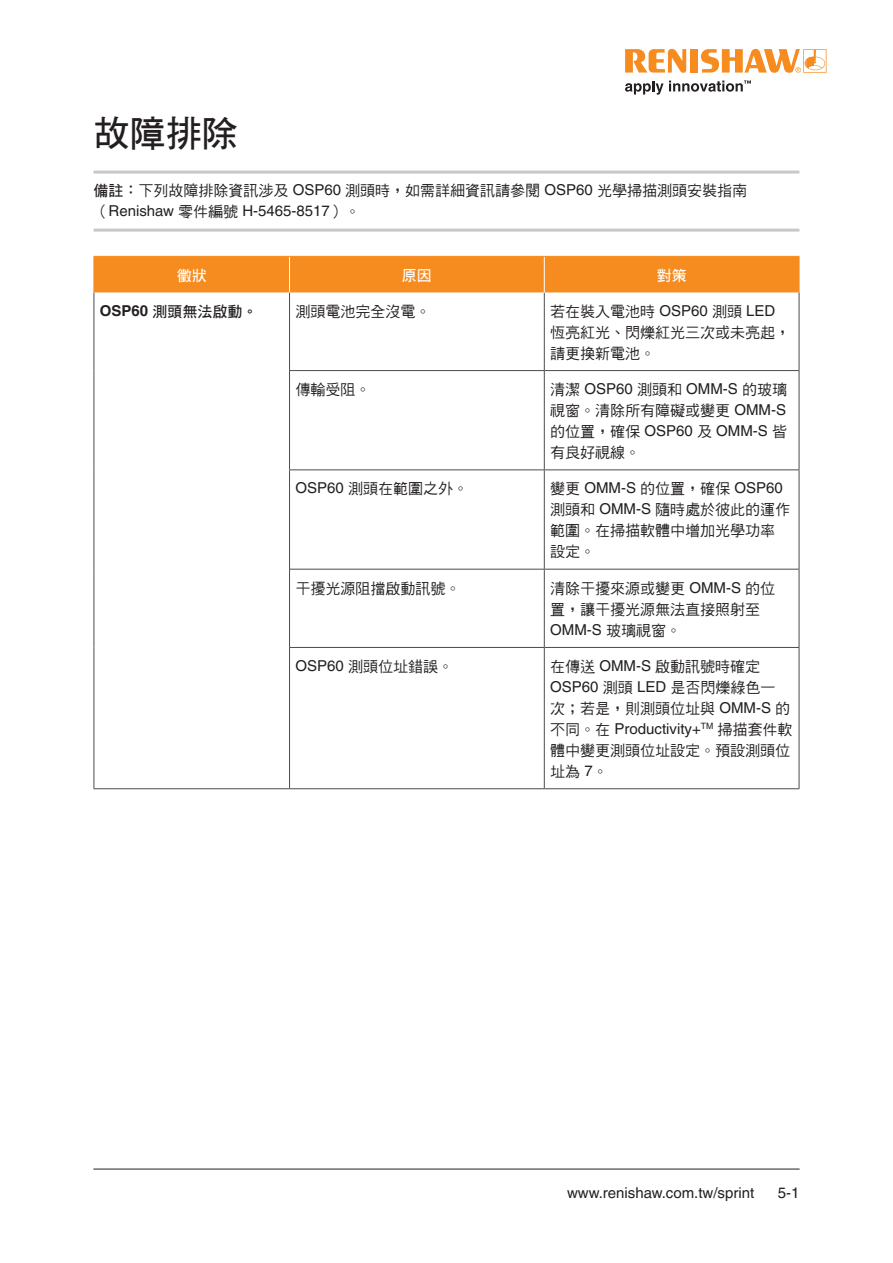
<style>
.page{position:relative;width:893px;height:1263px;background:#fff}
.page>*{position:absolute;margin:0;border:0;box-sizing:border-box;transform-origin:0 0}
.Section_heading_24pt_bold{font:36px "DF Hei W7 WIN BF";color:#231f20}
.Table_body_left_aligned_10pt{font:15px/21px "DF Hei Md HK BF";color:#231f20}
._10pt_Note{font:15px/21px "DF Hei Md HK BF";color:#231f20}
.t1{font:15px "Helvetica LT Pro";color:#231f20}
.Column_1_bold_text_10pt{font:15px "DF Hei W7 WIN BF";color:#231f20}
.Inside_Table_header_centred_10pt{font:15px "DF Hei W7 WIN BF";color:#fff}
.s1{font-family:"DF Hei W7 WIN BF"}
.s2{font-family:"Helvetica LT Pro"}
.s3{font-family:"Helvetica LT Pro";font-weight:700}
</style>
<div class="page">
<hr style="left:93px;top:1169px;width:707px;height:1px;background:#231f20">
<hr style="left:94px;top:171px;width:705px;height:3px;background:#c7c8ca">
<hr style="left:94px;top:229px;width:705px;height:3px;background:#c7c8ca">
<div style="left:95px;top:257px;width:704px;height:36px;background:#f68c1f"></div>
<svg style="left:290px;top:371px;width:509px;height:98px"></svg>
<svg style="left:290px;top:470px;width:509px;height:318px"></svg>
<hr style="left:94px;top:788px;width:196px;height:1px;background:#4d4b4d">
<hr style="left:94px;top:257px;width:1px;height:36px;background:#f68c1f">
<hr style="left:799px;top:257px;width:1px;height:36px;background:#f68c1f">
<hr style="left:289px;top:257px;width:1px;height:36px;background:#fff">
<hr style="left:544px;top:293px;width:1px;height:77px;background:#4d4b4d">
<hr style="left:799px;top:293px;width:1px;height:77px;background:#4d4b4d">
<hr style="left:544px;top:470px;width:1px;height:99px;background:#4d4b4d">
<hr style="left:799px;top:470px;width:1px;height:99px;background:#4d4b4d">
<hr style="left:544px;top:257px;width:1px;height:36px;background:#fff">
<hr style="left:94px;top:256px;width:196px;height:1px;background:#f68c1f">
<hr style="left:290px;top:256px;width:254px;height:1px;background:#f68c1f">
<hr style="left:544px;top:256px;width:255px;height:1px;background:#f68c1f">
<hr style="left:289px;top:370px;width:255px;height:1px;background:#4d4b4d">
<hr style="left:544px;top:370px;width:255px;height:1px;background:#4d4b4d">
<hr style="left:544px;top:371px;width:1px;height:98px;background:#4d4b4d">
<hr style="left:799px;top:371px;width:1px;height:98px;background:#4d4b4d">
<hr style="left:289px;top:469px;width:255px;height:1px;background:#4d4b4d">
<hr style="left:544px;top:469px;width:255px;height:1px;background:#4d4b4d">
<hr style="left:290px;top:569px;width:254px;height:1px;background:#4d4b4d">
<hr style="left:544px;top:569px;width:255px;height:1px;background:#4d4b4d">
<hr style="left:544px;top:569px;width:1px;height:78px;background:#4d4b4d">
<hr style="left:544px;top:648px;width:1px;height:140px;background:#4d4b4d">
<hr style="left:799px;top:569px;width:1px;height:78px;background:#4d4b4d">
<hr style="left:799px;top:648px;width:1px;height:140px;background:#4d4b4d">
<hr style="left:289px;top:647px;width:255px;height:1px;background:#4d4b4d">
<hr style="left:290px;top:788px;width:254px;height:1px;background:#4d4b4d">
<hr style="left:544px;top:647px;width:255px;height:1px;background:#4d4b4d">
<hr style="left:544px;top:788px;width:255px;height:1px;background:#4d4b4d">
<hr style="left:94px;top:293px;width:1px;height:78px;background:#4d4b4d">
<hr style="left:289px;top:293px;width:1px;height:77px;background:#4d4b4d">
<hr style="left:94px;top:371px;width:1px;height:99px;background:#4d4b4d">
<hr style="left:289px;top:371px;width:1px;height:98px;background:#4d4b4d">
<hr style="left:94px;top:470px;width:1px;height:99px;background:#4d4b4d">
<hr style="left:94px;top:569px;width:1px;height:78px;background:#4d4b4d">
<hr style="left:94px;top:647px;width:1px;height:141px;background:#4d4b4d">
<hr style="left:289px;top:470px;width:1px;height:99px;background:#4d4b4d">
<hr style="left:289px;top:569px;width:1px;height:78px;background:#4d4b4d">
<hr style="left:289px;top:648px;width:1px;height:140px;background:#4d4b4d">
<svg style="left:625px;top:49px;width:61px;height:24px"></svg>
<div style="left:690px;top:49px;width:8px;height:24px;background:#f68c1f"></div>
<svg style="left:701px;top:49px;width:125px;height:24px"></svg>
<svg style="left:625px;top:80px;width:126px;height:15px"></svg>
<p class="Section_heading_24pt_bold" style="left:94px;top:115px;width:145px">故障排除</p>
<p class="_10pt_Note" style="left:94px;top:180px;width:655px"><span class="s1">備註：</span>下列故障排除資訊涉及 <span class="s2">OSP60</span> 測頭時，如需詳細資訊請參閱 <span class="s2">OSP60</span> 光學掃描測頭安裝指南（<span class="s2">Renishaw</span> 零件編號 <span class="s2">H-5465-8517</span>）。</p>
<p class="Inside_Table_header_centred_10pt" style="left:177px;top:268px;width:31px">徵狀</p>
<p class="Inside_Table_header_centred_10pt" style="left:402px;top:268px;width:31px">原因</p>
<p class="Inside_Table_header_centred_10pt" style="left:657px;top:268px;width:31px">對策</p>
<p class="Column_1_bold_text_10pt" style="left:100px;top:304px;width:159px"><span class="s3">OSP60</span> 測頭無法啟動。</p>
<p class="Table_body_left_aligned_10pt" style="left:296px;top:301px;width:137px">測頭電池完全沒電。</p>
<p class="Table_body_left_aligned_10pt" style="left:550px;top:301px;width:242px">若在裝入電池時 <span class="s2">OSP60</span> 測頭 <span class="s2">LED</span>恆亮紅光、閃爍紅光三次或未亮起，請更換新電池。</p>
<p class="Table_body_left_aligned_10pt" style="left:296px;top:379px;width:76px">傳輸受阻。</p>
<p class="Table_body_left_aligned_10pt" style="left:550px;top:379px;width:238px;text-align:justify">清潔 <span class="s2">OSP60</span> 測頭和 <span class="s2">OMM-S</span> 的玻璃視窗。清除所有障礙或變更 <span class="s2">OMM-S</span>的位置，確保 <span class="s2">OSP60</span> 及 <span class="s2">OMM-S</span> 皆有良好視線。</p>
<p class="Table_body_left_aligned_10pt" style="left:296px;top:478px;width:174px"><span class="s2">OSP60</span> 測頭在範圍之外。</p>
<p class="Table_body_left_aligned_10pt" style="left:550px;top:478px;width:242px">變更 <span class="s2">OMM-S</span> 的位置，確保 <span class="s2">OSP60</span>測頭和 <span class="s2">OMM-S</span> 隨時處於彼此的運作範圍。在掃描軟體中增加光學功率設定。</p>
<p class="Table_body_left_aligned_10pt" style="left:296px;top:578px;width:167px">干擾光源阻擋啟動訊號。</p>
<p class="Table_body_left_aligned_10pt" style="left:550px;top:578px;width:227px">清除干擾來源或變更 <span class="s2">OMM-S</span> 的位置，讓干擾光源無法直接照射至<br><span class="s2">OMM-S</span> 玻璃視窗。</p>
<p class="Table_body_left_aligned_10pt" style="left:296px;top:656px;width:159px"><span class="s2">OSP60</span> 測頭位址錯誤。</p>
<p class="Table_body_left_aligned_10pt" style="left:550px;top:656px;width:244px">在傳送 <span class="s2">OMM-S</span> 啟動訊號時確定<br><span class="s2">OSP60</span> 測頭 <span class="s2">LED</span> 是否閃爍綠色一次；若是，則測頭位址與 <span class="s2">OMM-S</span> 的不同。在 <span class="s2">Productivity+</span><sup>TM</sup> 掃描套件軟體中變更測頭位址設定。預設測頭位址為 <span class="s2">7</span>。</p>
<p class="t1" style="left:567px;top:1184px;width:189px">www.renishaw.com.tw/sprint</p>
<p class="t1" style="left:778px;top:1184px;width:23px">5-1</p>
</div>
